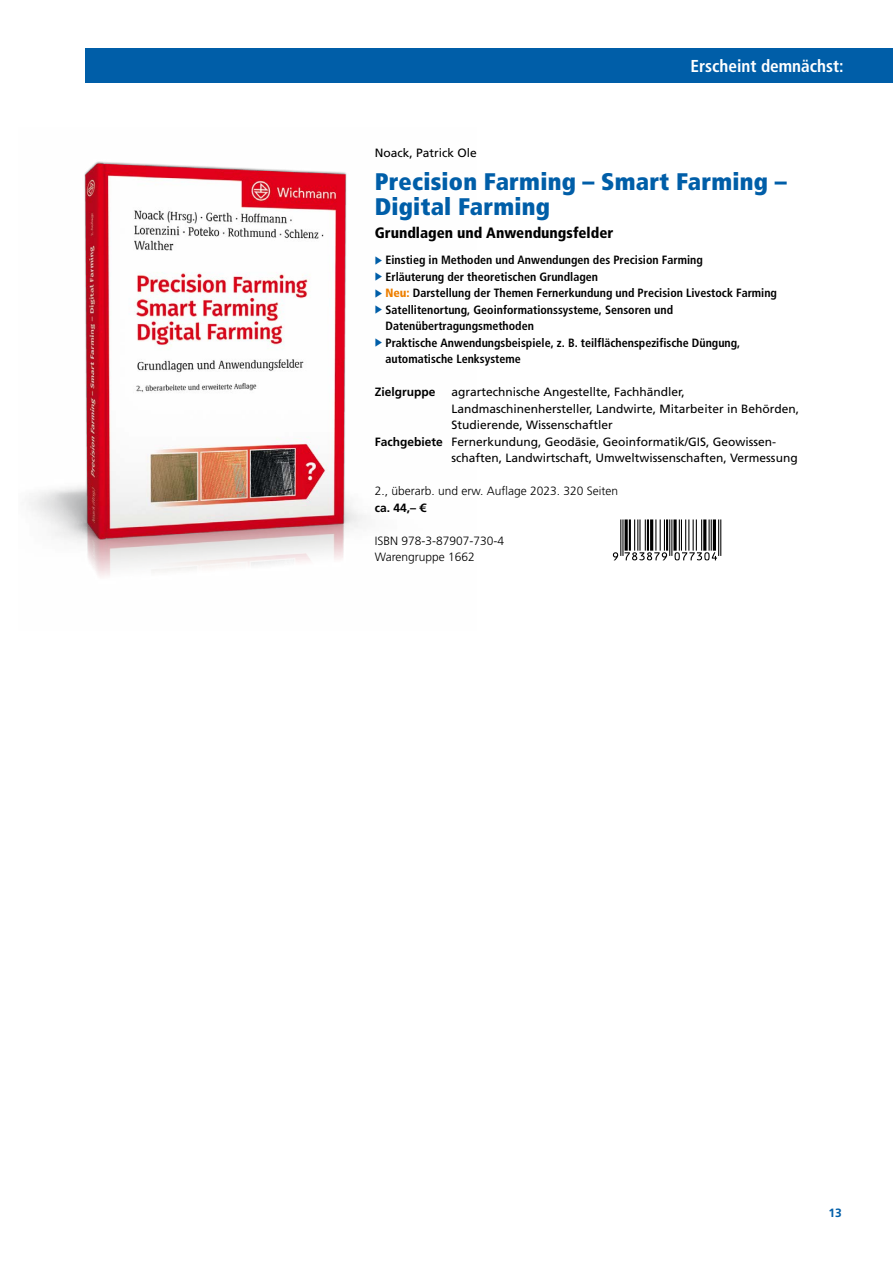
<style>
.page{position:relative;width:893px;height:1263px;background:#fff}
.page>*{position:absolute;margin:0;border:0;box-sizing:border-box;transform-origin:0 0}
.t1{font:900 condensed 24px/25.5px "Frutiger LT Std";letter-spacing:.01em;color:#005ea8}
.t2{font:700 condensed 17.25px "Frutiger LT Std";color:#fff}
.t3{font:900 condensed 15px "Frutiger LT Std";color:#000}
.t4{font:700 condensed 12px/16.5px "Frutiger LT Std";color:#000}
.t5{font:12px "Frutiger LT Std";color:#000}
.t6{font:300 12px/16.5px "Frutiger LT Std";color:#000}
.t7{font:700 12px "Frutiger LT Std";color:#000}
.t8{font:700 12px "Frutiger LT Std";color:#005ea8}
.s1{font-weight:900;color:#ee7f00}
.s2{font-weight:700}
</style>
<div class="page">
<div style="left:85px;top:49px;width:808px;height:34px;background:#005ea8"></div>
<img style="left:29px;top:161px;width:337px;height:416px">
<hr style="left:720px;top:519px;width:1px;height:37px;background:#000">
<hr style="left:718px;top:519px;width:1px;height:37px;background:#000">
<hr style="left:713px;top:519px;width:3px;height:32px;background:#000">
<hr style="left:711px;top:519px;width:1px;height:32px;background:#000">
<hr style="left:709px;top:519px;width:1px;height:32px;background:#000">
<hr style="left:703px;top:519px;width:3px;height:32px;background:#000">
<hr style="left:701px;top:519px;width:1px;height:32px;background:#000">
<hr style="left:696px;top:519px;width:1px;height:32px;background:#000">
<hr style="left:693px;top:519px;width:1px;height:32px;background:#000">
<hr style="left:688px;top:519px;width:1px;height:32px;background:#000">
<hr style="left:685px;top:519px;width:1px;height:32px;background:#000">
<hr style="left:681px;top:519px;width:1px;height:32px;background:#000">
<hr style="left:679px;top:519px;width:1px;height:32px;background:#000">
<svg style="left:673px;top:519px;width:4px;height:32px"></svg>
<hr style="left:671px;top:519px;width:1px;height:37px;background:#000">
<hr style="left:669px;top:519px;width:1px;height:37px;background:#000">
<hr style="left:666px;top:519px;width:2px;height:32px;background:#000">
<hr style="left:664px;top:519px;width:1px;height:32px;background:#000">
<hr style="left:660px;top:519px;width:1px;height:32px;background:#000">
<hr style="left:655px;top:519px;width:1px;height:32px;background:#000">
<hr style="left:650px;top:519px;width:3px;height:32px;background:#000">
<hr style="left:647px;top:519px;width:2px;height:32px;background:#000">
<hr style="left:645px;top:519px;width:1px;height:32px;background:#000">
<hr style="left:639px;top:519px;width:1px;height:32px;background:#000">
<hr style="left:637px;top:519px;width:1px;height:32px;background:#000">
<hr style="left:634px;top:519px;width:1px;height:32px;background:#000">
<hr style="left:629px;top:519px;width:2px;height:32px;background:#000">
<hr style="left:625px;top:519px;width:3px;height:32px;background:#000">
<hr style="left:622px;top:519px;width:1px;height:37px;background:#000">
<hr style="left:620px;top:519px;width:1px;height:37px;background:#000">
<svg style="left:613px;top:552px;width:104px;height:8px"></svg>
<h2 class="t2" style="left:690px;top:56px;width:155px">Erscheint demnächst:</h2>
<p class="t5" style="left:375px;top:146px;width:104px">Noack, Patrick Ole</p>
<h1 class="t1" style="left:375px;top:168px;width:413px">Precision Farming – Smart Farming –<br>Digital Farming</h1>
<p class="t3" style="left:375px;top:224px;width:240px">Grundlagen und Anwendungsfelder</p>
<p class="t4" style="left:385px;top:252px;width:393px">Einstieg in Methoden und Anwendungen des Precision Farming<br>Erläuterung der theoretischen Grundlagen<br><span class="s1">Neu:</span> Darstellung der Themen Fernerkundung und Precision Livestock Farming Satellitenortung, Geoinformationssysteme, Sensoren und Datenübertragungsmethoden<br>Praktische Anwendungsbeispiele, z. B. teilflächenspezifische Düngung, automatische Lenksysteme</p>
<p class="t7" style="left:375px;top:385px;width:62px">Zielgruppe</p>
<p class="t5" style="left:451px;top:385px;width:235px">agrartechnische Angestellte, Fachhändler,</p>
<p class="t5" style="left:451px;top:401px;width:349px">Landmaschinenhersteller, Landwirte, Mitarbeiter in Behörden,</p>
<p class="t5" style="left:451px;top:418px;width:163px">Studierende, Wissenschaftler</p>
<p class="t5" style="left:375px;top:434px;width:402px"><span class="s2">Fachgebiete</span> Fernerkundung, Geodäsie, Geoinformatik/GIS, Geowissen-</p>
<p class="t5" style="left:451px;top:451px;width:348px">schaften, Landwirtschaft, Umweltwissenschaften, Vermessung</p>
<p class="t6" style="left:375px;top:483px;width:245px">2., überarb. und erw. Auflage 2023. 320 Seiten</p>
<p class="t7" style="left:375px;top:500px;width:53px">ca. 44,– €</p>
<p class="t6" style="left:375px;top:532px;width:131px">ISBN 978-3-87907-730-4<br>Warengruppe 1662</p>
<p class="t8" style="left:829px;top:1206px;width:15px">13</p>
</div>
